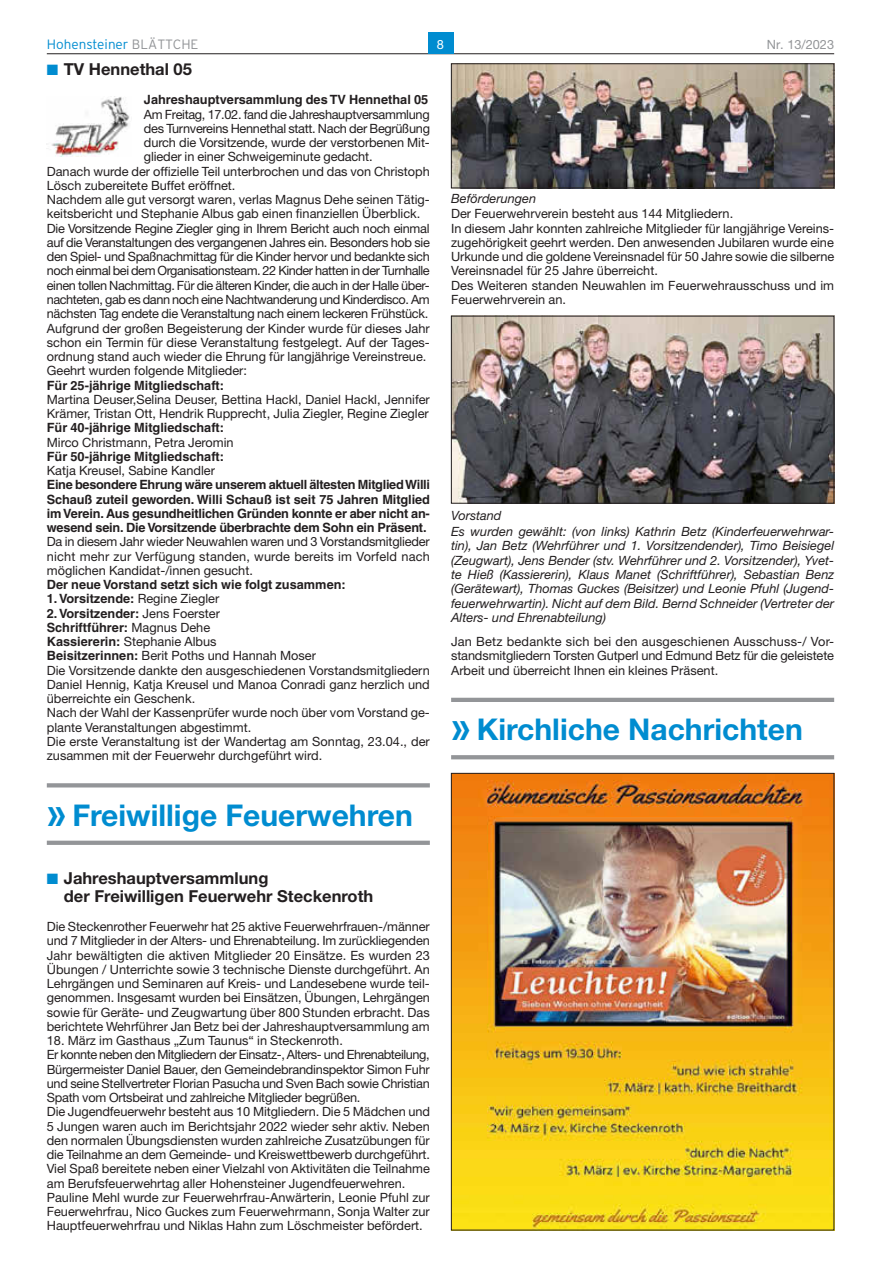
<style>
.page{position:relative;width:881px;height:1263px;background:#fff}
.page>*{position:absolute;margin:0;border:0;box-sizing:border-box;transform-origin:0 0}
.t1{font:700 30px "Helvetica Neue LT";color:#008cd0}
.t2{font:700 16.5px/18px "Helvetica Neue LT";color:#231f20}
.t3{font:300 13.5px "Interstate";color:#008cd0}
.t4{font:12.75px/14.2px "Helvetica Neue LT";color:#231f20}
.t5{font:700 12.75px/14.2px "Helvetica LT";color:#231f20;text-align:justify}
.t6{font:italic 12.75px/14.2px "Helvetica Neue LT";color:#231f20}
.t7{font:12.75px "Helvetica Neue LT";letter-spacing:-.025em;color:#231f20}
.t8{font:12.75px "Helvetica Neue LT";letter-spacing:-.035em;color:#231f20}
.t9{font:12.75px "Helvetica Neue LT";letter-spacing:-.03em;color:#231f20}
.t10{font:12.75px "Helvetica Neue LT";color:#939598}
.t11{font:12.75px "Helvetica Neue LT";color:#fff}
.s1{color:#939598}
.s2{color:#008cd0}
.s3{font-family:"Helvetica Neue LT";font-weight:400}
.s4{font-family:"Helvetica LT";font-weight:700}
.s5{font-family:"Interstate";font-size:36px}
</style>
<div class="page">
<hr style="left:47px;top:54px;width:786px;height:1px;background:#231f20">
<div style="left:427px;top:32px;width:26px;height:22px;background:#008cd0"></div>
<hr style="left:451px;top:698px;width:382px;height:4px;background:#939598">
<svg style="left:451px;top:755px;width:382px;height:4px;fill:#939598"></svg>
<img style="left:453px;top:66px;width:378px;height:120px">
<div style="left:451px;top:64px;width:382px;height:124px;border:1px solid #231f20"></div>
<img style="left:453px;top:318px;width:378px;height:183px">
<div style="left:451px;top:316px;width:382px;height:187px;border:1px solid #231f20"></div>
<img style="left:453px;top:775px;width:378px;height:453px">
<svg style="left:47px;top:783px;width:382px;height:4px;fill:#939598"></svg>
<hr style="left:47px;top:841px;width:382px;height:4px;background:#939598">
<img style="left:47px;top:96px;width:83px;height:61px">
<p class="t3" style="left:47px;top:36px;width:153px">Hohensteiner <span class="s1">BLÄTTCHE</span></p>
<p class="t11" style="left:437px;top:36px;width:9px">8</p>
<p class="t10" style="left:766px;top:36px;width:69px">Nr. 13/2023</p>
<p class="t2" style="left:47px;top:59px;width:147px"><span class="s2">■</span> TV Hennethal 05</p>
<p class="t5" style="left:144px;top:93px;width:286px">Jahreshauptversammlung des TV Hennethal 05</p>
<p class="t7" style="left:144px;top:107px;width:287px">Am Freitag, 17.02. fand die Jahreshauptversammlung</p>
<p class="t7" style="left:144px;top:121px;width:287px">des Turnvereins Hennethal statt. Nach der Begrüßung</p>
<p class="t4" style="left:144px;top:135px;width:287px">durch die Vorsitzende, wurde der verstorbenen Mit-</p>
<p class="t4" style="left:144px;top:150px;width:230px">glieder in einer Schweigeminute gedacht.</p>
<p class="t4" style="left:47px;top:164px;width:384px">Danach wurde der offizielle Teil unterbrochen und das von Christoph</p>
<p class="t4" style="left:47px;top:178px;width:190px">Lösch zubereitete Buffet eröffnet.</p>
<p class="t4" style="left:47px;top:192px;width:384px">Nachdem alle gut versorgt waren, verlas Magnus Dehe seinen Tätig-</p>
<p class="t4" style="left:47px;top:207px;width:375px">keitsbericht und Stephanie Albus gab einen finanziellen Überblick.</p>
<p class="t7" style="left:47px;top:221px;width:384px">Die Vorsitzende Regine Ziegler ging in Ihrem Bericht auch noch einmal</p>
<p class="t7" style="left:47px;top:235px;width:384px">auf die Veranstaltungen des vergangenen Jahres ein. Besonders hob sie</p>
<p class="t7" style="left:47px;top:249px;width:384px">den Spiel- und Spaßnachmittag für die Kinder hervor und bedankte sich</p>
<p class="t8" style="left:47px;top:263px;width:384px">noch einmal bei dem Organisationsteam. 22 Kinder hatten in der Turnhalle</p>
<p class="t9" style="left:47px;top:278px;width:384px">einen tollen Nachmittag. Für die älteren Kinder, die auch in der Halle über-</p>
<p class="t8" style="left:47px;top:292px;width:384px">nachteten, gab es dann noch eine Nachtwanderung und Kinderdisco. Am</p>
<p class="t7" style="left:47px;top:306px;width:383px">nächsten Tag endete die Veranstaltung nach einem leckeren Frühstück.</p>
<p class="t4" style="left:47px;top:321px;width:384px">Aufgrund der großen Begeisterung der Kinder wurde für dieses Jahr</p>
<p class="t4" style="left:47px;top:335px;width:384px">schon ein Termin für diese Veranstaltung festgelegt. Auf der Tages-</p>
<p class="t4" style="left:47px;top:349px;width:381px">ordnung stand auch wieder die Ehrung für langjährige Vereinstreue.</p>
<p class="t4" style="left:47px;top:363px;width:202px">Geehrt wurden folgende Mitglieder:</p>
<p class="t5" style="left:47px;top:378px;width:179px">Für 25-jährige Mitgliedschaft:</p>
<p class="t4" style="left:47px;top:392px;width:384px">Martina Deuser,Selina Deuser, Bettina Hackl, Daniel Hackl, Jennifer<br>Krämer, Tristan Ott, Hendrik Rupprecht, Julia Ziegler, Regine Ziegler</p>
<p class="t5" style="left:47px;top:420px;width:179px">Für 40-jährige Mitgliedschaft:</p>
<p class="t4" style="left:47px;top:435px;width:188px">Mirco Christmann, Petra Jeromin</p>
<p class="t5" style="left:47px;top:449px;width:179px">Für 50-jährige Mitgliedschaft:</p>
<p class="t4" style="left:47px;top:463px;width:170px">Katja Kreusel, Sabine Kandler</p>
<p class="t5" style="left:47px;top:477px;width:384px">Eine besondere Ehrung wäre unserem aktuell ältesten Mitglied Willi Schauß zuteil geworden. Willi Schauß ist seit 75 Jahren Mitglied im Verein. Aus gesundheitlichen Gründen konnte er aber nicht an&shy;wesend sein. Die Vorsitzende überbrachte dem Sohn ein Präsent.</p>
<p class="t4" style="left:47px;top:534px;width:384px;text-align:justify">Da in diesem Jahr wieder Neuwahlen waren und 3 Vorstandsmitglieder nicht mehr zur Verfügung standen, wurde bereits im Vorfeld nach möglichen Kandidat-/innen gesucht.</p>
<p class="t5" style="left:47px;top:577px;width:300px">Der neue Vorstand setzt sich wie folgt zusammen:</p>
<p class="t5" style="left:47px;top:592px;width:174px">1. Vorsitzende: <span class="s3">Regine Ziegler</span></p>
<p class="t5" style="left:47px;top:606px;width:175px">2. Vorsitzender: <span class="s3">Jens Foerster<br></span>Schriftführer: <span class="s3">Magnus Dehe</span></p>
<p class="t4" style="left:47px;top:634px;width:384px"><span class="s4">Kassiererin:</span> Stephanie Albus<br><span class="s4">Beisitzerinnen:</span> Berit Poths und Hannah Moser<br>Die Vorsitzende dankte den ausgeschiedenen Vorstandsmitgliedern Daniel Hennig, Katja Kreusel und Manoa Conradi ganz herzlich und überreichte ein Geschenk.<br>Nach der Wahl der Kassenprüfer wurde noch über vom Vorstand ge&shy;plante Veranstaltungen abgestimmt.<br>Die erste Veranstaltung ist der Wandertag am Sonntag, 23.04., der zusammen mit der Feuerwehr durchgeführt wird.</p>
<h1 class="t1" style="left:47px;top:796px;width:367px"><span class="s5">»</span> Freiwillige Feuerwehren</h1>
<p class="t2" style="left:64px;top:869px;width:311px;text-indent:-17px"><span class="s2">■</span> Jahreshauptversammlung<br>der Freiwilligen Feuerwehr Steckenroth</p>
<p class="t4" style="left:47px;top:919px;width:384px;text-align:justify">Die Steckenrother Feuerwehr hat 25 aktive Feuerwehrfrauen-/männer und 7 Mitglieder in der Alters- und Ehrenabteilung. Im zurückliegenden Jahr bewältigten die aktiven Mitglieder 20 Einsätze. Es wurden 23<br>Übungen / Unterrichte sowie 3 technische Dienste durchgeführt. An Lehrgängen und Seminaren auf Kreis- und Landesebene wurde teil&shy;genommen. Insgesamt wurden bei Einsätzen, Übungen, Lehrgängen sowie für Geräte- und Zeugwartung über 800 Stunden erbracht. Das berichtete Wehrführer Jan Betz bei der Jahreshauptversammlung am</p>
<p class="t4" style="left:47px;top:1033px;width:384px">18. März im Gasthaus „Zum Taunus“ in Steckenroth.<br>Er konnte neben den Mitgliedern der Einsatz-, Alters- und Ehrenabteilung, Bürgermeister Daniel Bauer, den Gemeindebrandinspektor Simon Fuhr und seine Stellvertreter Florian Pasucha und Sven Bach sowie Christian Spath vom Ortsbeirat und zahlreiche Mitglieder begrüßen.<br>Die Jugendfeuerwehr besteht aus 10 Mitgliedern. Die 5 Mädchen und 5 Jungen waren auch im Berichtsjahr 2022 wieder sehr aktiv. Neben den normalen Übungsdiensten wurden zahlreiche Zusatzübungen für die Teilnahme an dem Gemeinde- und Kreiswettbewerb durchgeführt.<br>Viel Spaß bereitete neben einer Vielzahl von Aktivitäten die Teilnahme am Berufsfeuerwehrtag aller Hohensteiner Jugendfeuerwehren.<br>Pauline Mehl wurde zur Feuerwehrfrau-Anwärterin, Leonie Pfuhl zur Feuerwehrfrau, Nico Guckes zum Feuerwehrmann, Sonja Walter zur Hauptfeuerwehrfrau und Niklas Hahn zum Löschmeister befördert.</p>
<p class="t6" style="left:451px;top:191px;width:87px">Beförderungen</p>
<p class="t4" style="left:451px;top:207px;width:384px">Der Feuerwehrverein besteht aus 144 Mitgliedern.<br>In diesem Jahr konnten zahlreiche Mitglieder für langjährige Vereins&shy;zugehörigkeit geehrt werden. Den anwesenden Jubilaren wurde eine Urkunde und die goldene Vereinsnadel für 50 Jahre sowie die silberne Vereinsnadel für 25 Jahre überreicht.<br>Des Weiteren standen Neuwahlen im Feuerwehrausschuss und im Feuerwehrverein an.</p>
<p class="t6" style="left:451px;top:508px;width:384px;line-height:15.8px">Vorstand<br>Es wurden gewählt: (von links) Kathrin Betz (Kinderfeuerwehrwar-</p>
<p class="t6" style="left:451px;top:539px;width:384px;text-align:justify">tin), Jan Betz (Wehrführer und 1. Vorsitzendender), Timo Beisiegel (Zeugwart), Jens Bender (stv. Wehrführer und 2. Vorsitzender), Yvet&shy;te Hieß (Kassiererin), Klaus Manet (Schriftführer), Sebastian Benz (Gerätewart), Thomas Guckes (Beisitzer) und Leonie Pfuhl (Jugend&shy;feuerwehrwartin). Nicht auf dem Bild. Bernd Schneider (Vertreter der Alters- und Ehrenabteilung)</p>
<p class="t4" style="left:451px;top:634px;width:384px;text-align:justify">Jan Betz bedankte sich bei den ausgeschienen Ausschuss-/ Vor&shy;standsmitgliedern Torsten Gutperl und Edmund Betz für die geleistete Arbeit und überreicht Ihnen ein kleines Präsent.</p>
<h1 class="t1" style="left:451px;top:711px;width:353px"><span class="s5">»</span> Kirchliche Nachrichten</h1>
</div>
